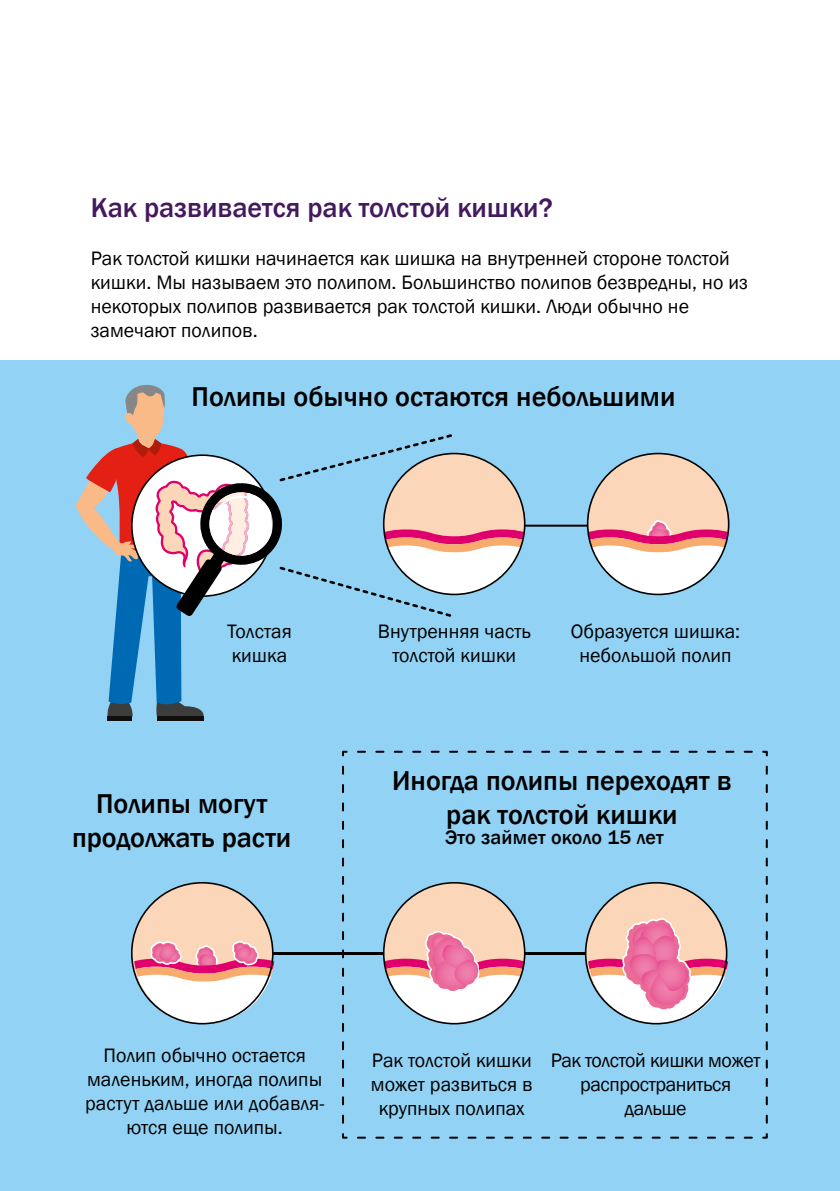
<style>
.page{position:relative;width:840px;height:1191px;background:#fff}
.page>*{position:absolute;margin:0;border:0;box-sizing:border-box;transform-origin:0 0}
.t1{font:500 28px/34px "Franklin Gothic";color:#000;text-align:center}
.H2_Alineakop_vergroo{font:500 28px "Franklin Gothic";color:#44195e}
.P_-_tekst{font:20px/24px "Franklin Gothic";color:#000;text-align:center}
.P_Broodtekst-sans_10{font:20px/24px "Franklin Gothic";color:#000}
.P_-_tekst-2{font:20px/24px "Franklin Gothic";letter-spacing:-.02em;color:#000;text-align:center}
.t2{font:500 20px "Franklin Gothic";letter-spacing:.01em;color:#000}
</style>
<div class="page">
<div style="left:0;top:361px;width:839px;height:830px;background:#92d2f4"></div>
<hr style="left:107px;top:716px;width:25px;height:4px;background:#100f0e">
<hr style="left:157px;top:716px;width:46px;height:4px;background:#100f0e">
<svg style="left:342px;top:1133px;width:409px;height:6px"></svg>
<svg style="left:341px;top:750px;width:7px;height:372px"></svg>
<svg style="left:358px;top:750px;width:410px;height:7px"></svg>
<svg style="left:762px;top:766px;width:6px;height:373px"></svg>
<hr style="left:522px;top:524px;width:69px;height:2px;background:#000">
<hr style="left:264px;top:952px;width:347px;height:2px;background:#000">
<div style="left:132px;top:882px;width:140px;height:141px;background:#fcd6b8;border-radius:50%"></div>
<svg style="left:134px;top:940px;width:140px;height:83px"></svg>
<div style="left:585px;top:882px;width:141px;height:141px;background:#fcd6b8;border-radius:50%"></div>
<svg style="left:587px;top:916px;width:141px;height:107px"></svg>
<svg style="left:382px;top:882px;width:143px;height:142px"></svg>
<div style="left:587px;top:453px;width:141px;height:141px;background:#fcd6b8;border-radius:50%"></div>
<svg style="left:589px;top:520px;width:139px;height:74px"></svg>
<svg style="left:76px;top:385px;width:448px;height:331px"></svg>
<h2 class="H2_Alineakop_vergroo" style="left:91px;top:190px;width:463px">Как развивается рак толстой кишки?</h2>
<p class="P_Broodtekst-sans_10" style="left:91px;top:247px;width:658px">Рак толстой кишки начинается как шишка на внутренней стороне толстой кишки. Мы называем это полипом. Большинство полипов безвредны, но из некоторых полипов развивается рак толстой кишки. Люди обычно не замечают полипов.</p>
<h3 class="t1" style="left:191px;top:380px;width:485px">Полипы обычно остаются небольшими</h3>
<p class="P_-_tekst" style="left:227px;top:619px;width:66px;text-align:left">Толстая кишка</p>
<p class="P_-_tekst" style="left:378px;top:619px;width:154px">Внутренняя часть толстой кишки</p>
<p class="P_-_tekst" style="left:570px;top:619px;width:171px">Образуется шишка: небольшой полип</p>
<h3 class="t1" style="left:72px;top:786px;width:221px">Полипы могут продолжать расти</h3>
<h3 class="t1" style="left:392px;top:764px;width:340px">Иногда полипы переходят в рак толстой кишки</h3>
<h3 class="t2" style="left:445px;top:825px;width:220px">Это займет около 15 лет</h3>
<p class="P_-_tekst" style="left:85px;top:1043px;width:241px">Полип обычно остается маленьким, иногда полипы растут дальше или добавля&shy;ются еще полипы.</p>
<p class="P_-_tekst" style="left:371px;top:1049px;width:163px">Рак толстой кишки может развиться в крупных полипах</p>
<p class="P_-_tekst-2" style="left:550px;top:1049px;width:211px">Рак толстой кишки может распространиться дальше</p>
</div>
